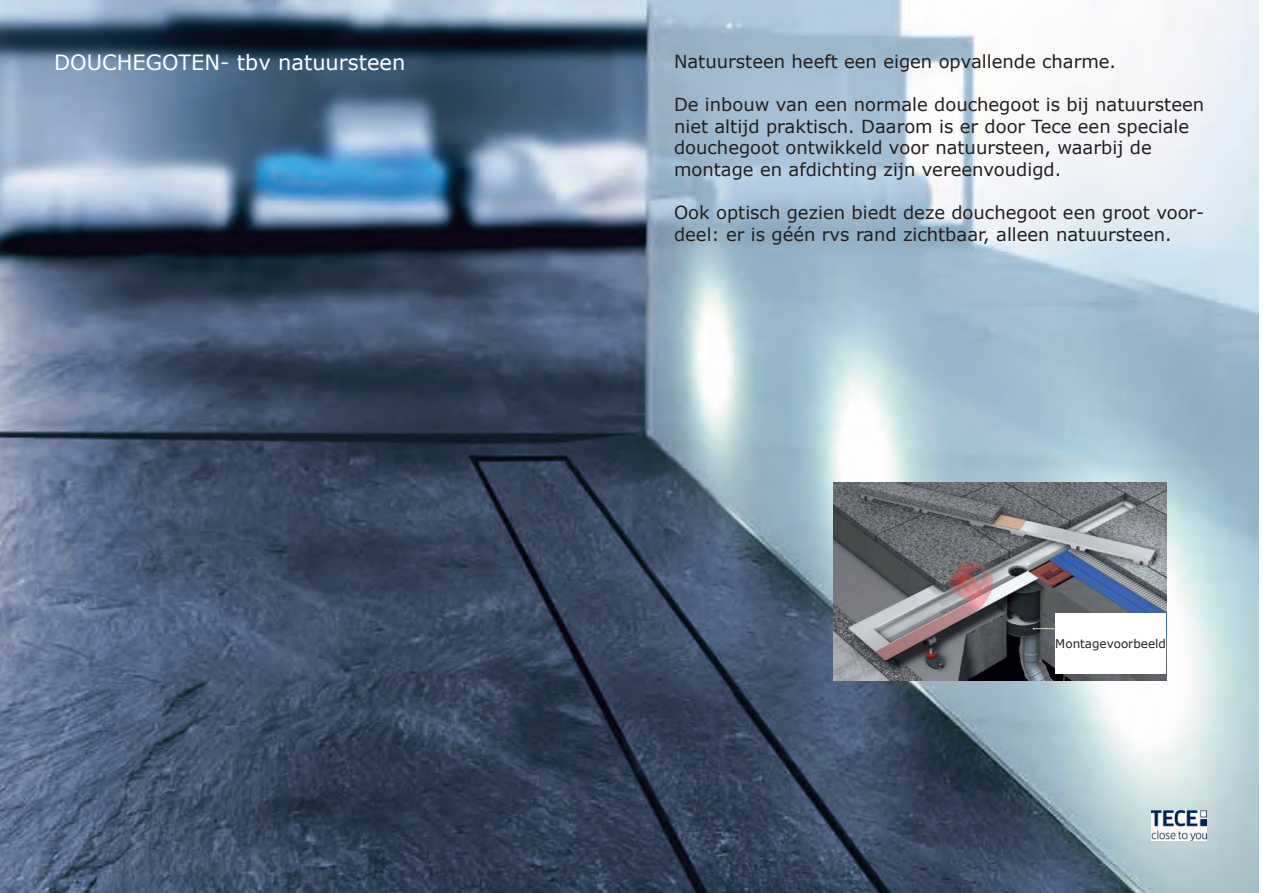
<style>
.page{position:relative;width:1263px;height:893px;background:#fff}
.page>*{position:absolute;margin:0;border:0;box-sizing:border-box;transform-origin:0 0}
.t1{font:21px "Verdana";color:#fff}
.t2{font:18px/21.6px "Verdana";color:#241f1f}
.t3{font:12px "Verdana";color:#241f1f}
</style>
<div class="page">
<img style="left:0;top:0;width:1258px;height:893px">
<img style="left:833px;top:482px;width:334px;height:198px">
<div style="left:1055px;top:613px;width:111px;height:61px;background:#fff"></div>
<img style="left:1151px;top:810px;width:55px;height:30px">
<p class="t1" style="left:54px;top:48px;width:353px">DOUCHEGOTEN- tbv natuursteen</p>
<p class="t2" style="left:674px;top:50px;width:444px">Natuursteen heeft een eigen opvallende charme.</p>
<p class="t2" style="left:674px;top:93px;width:532px">De inbouw van een normale douchegoot is bij natuursteen niet altijd praktisch. Daarom is er door Tece een speciale douchegoot ontwikkeld voor natuursteen, waarbij de montage en afdichting zijn vereenvoudigd.</p>
<p class="t2" style="left:674px;top:201px;width:532px">Ook optisch gezien biedt deze douchegoot een groot voor&shy;deel: er is géén rvs rand zichtbaar, alleen natuursteen.</p>
<p class="t3" style="left:1055px;top:635px;width:112px">Montagevoorbeeld</p>
</div>
